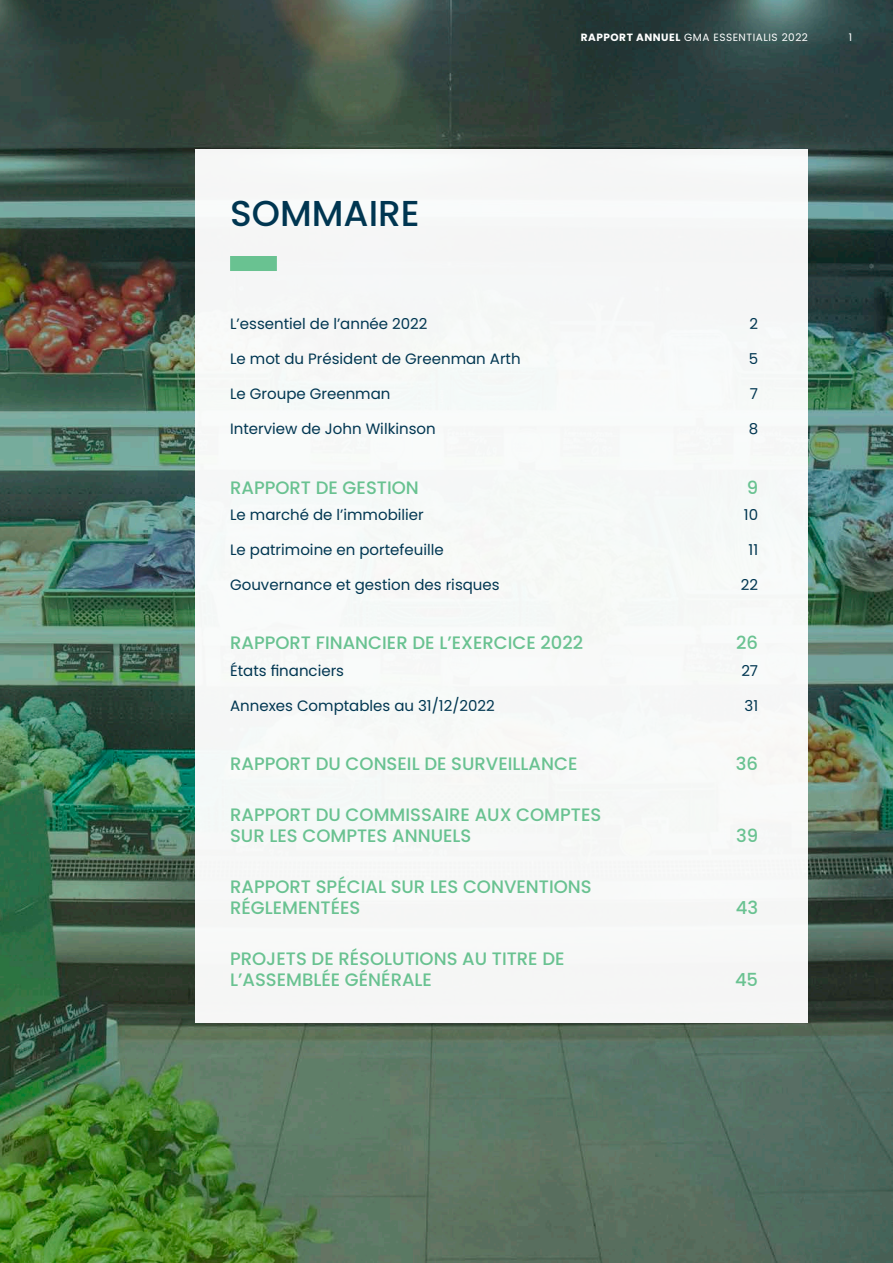
<style>
.page{position:relative;width:893px;height:1263px;background:#fff}
.page>*{position:absolute;margin:0;border:0;box-sizing:border-box;transform-origin:0 0}
.t1{font:500 36px "Poppins";color:#003651}
.t2{font:500 18px/21px "Poppins";color:#69c291}
.t3{font:15px "Poppins";color:#003651}
.t4{font:10.5px "Poppins";letter-spacing:.05em;color:#fff}
.s1{font-weight:700}
</style>
<div class="page">
<img style="left:0;top:0;width:893px;height:1263px">
<div style="left:196px;top:149px;width:612px;height:873px;background:#f6f8f7"></div>
<div style="left:230px;top:256px;width:47px;height:15px;background:#69c291"></div>
<h1 class="t1" style="left:230px;top:193px;width:191px">SOMMAIRE</h1>
<p class="t4" style="left:581px;top:31px;width:229px"><span class="s1">RAPPORT ANNUEL</span> GMA ESSENTIALIS 2022</p>
<p class="t4" style="left:849px;top:31px;width:5px">1</p>
<p class="t3" style="left:230px;top:315px;width:199px">L’essentiel de l’année 2022</p>
<p class="t3" style="left:749px;top:315px;width:10px">2</p>
<p class="t3" style="left:230px;top:350px;width:292px">Le mot du Président de Greenman Arth</p>
<p class="t3" style="left:749px;top:350px;width:11px">5</p>
<p class="t3" style="left:230px;top:385px;width:162px">Le Groupe Greenman</p>
<p class="t3" style="left:750px;top:385px;width:10px">7</p>
<p class="t3" style="left:230px;top:420px;width:207px">Interview de John Wilkinson</p>
<p class="t3" style="left:749px;top:420px;width:11px">8</p>
<p class="t2" style="left:230px;top:477px;width:190px">RAPPORT DE GESTION</p>
<p class="t2" style="left:747px;top:477px;width:13px">9</p>
<p class="t3" style="left:230px;top:506px;width:195px">Le marché de l’immobilier</p>
<p class="t3" style="left:744px;top:506px;width:16px">10</p>
<p class="t3" style="left:230px;top:541px;width:215px">Le patrimoine en portefeuille</p>
<p class="t3" style="left:748px;top:541px;width:11px">11</p>
<p class="t3" style="left:230px;top:576px;width:271px">Gouvernance et gestion des risques</p>
<p class="t3" style="left:741px;top:576px;width:19px">22</p>
<p class="t2" style="left:230px;top:633px;width:355px">RAPPORT FINANCIER DE L’EXERCICE 2022</p>
<p class="t2" style="left:736px;top:633px;width:23px">26</p>
<p class="t3" style="left:230px;top:662px;width:116px">États financiers</p>
<p class="t3" style="left:741px;top:662px;width:18px">27</p>
<p class="t3" style="left:230px;top:697px;width:266px">Annexes Comptables au 31/12/2022</p>
<p class="t3" style="left:744px;top:697px;width:15px">31</p>
<p class="t2" style="left:230px;top:753px;width:349px">RAPPORT DU CONSEIL DE SURVEILLANCE</p>
<p class="t2" style="left:736px;top:753px;width:24px">36</p>
<p class="t2" style="left:230px;top:804px;width:373px">RAPPORT DU COMMISSAIRE AUX COMPTES<br>SUR LES COMPTES ANNUELS</p>
<p class="t2" style="left:736px;top:825px;width:24px">39</p>
<p class="t2" style="left:230px;top:876px;width:363px">RAPPORT SPÉCIAL SUR LES CONVENTIONS<br>RÉGLEMENTÉES</p>
<p class="t2" style="left:230px;top:948px;width:336px">PROJETS DE RÉSOLUTIONS AU TITRE DE<br>L’ASSEMBLÉE GÉNÉRALE</p>
<p class="t2" style="left:736px;top:897px;width:24px">43</p>
<p class="t2" style="left:735px;top:969px;width:25px">45</p>
</div>
